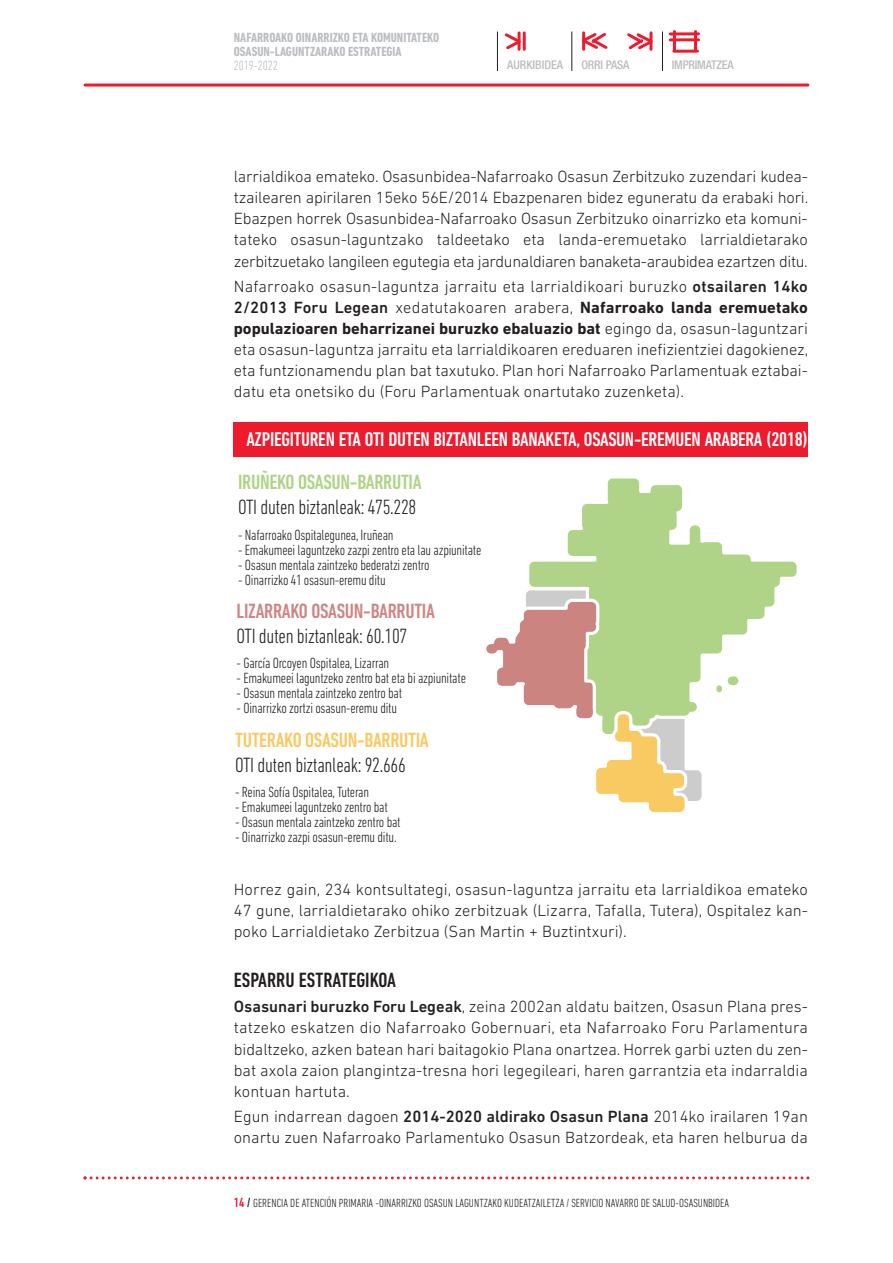
<style>
.page{position:relative;width:893px;height:1263px;background:#fff}
.page>*{position:absolute;margin:0;border:0;box-sizing:border-box;transform-origin:0 0}
.t1{font:300 condensed 21px "DIN Next LT Pro";letter-spacing:-.015em;color:#231f20}
.t2{font:500 condensed 21px "DIN Next LT Pro";letter-spacing:-.015em;color:#ce8682}
.t3{font:500 condensed 21px "DIN Next LT Pro";letter-spacing:-.015em;color:#f9c962}
.t4{font:500 condensed 21px "DIN Next LT Pro";letter-spacing:-.015em;color:#afd387}
.t5{font:500 condensed 21px "DIN Next LT Pro";color:#231f20}
.t6{font:500 condensed 20.25px "DIN Next LT Pro";letter-spacing:-.015em;color:#fff}
.t7{font:300 16.5px/21px "DIN Next LT Pro";color:#231f20;text-align:justify}
.t8{font:300 condensed 15px "DIN Next LT Pro";letter-spacing:-.015em;color:#231f20}
.t9{font:700 condensed 13.5px/14.2px "DIN Next LT Pro";color:#bbbdc0}
.t10{font:300 condensed 13.5px "DIN Next LT Pro";color:#bbbdc0}
.t11{font:300 condensed 12px "DIN Next LT Pro";color:#231f20}
.t12{font:500 condensed 12px "Helvetica Neue";letter-spacing:-.015em;color:#bbbdc0}
.s1{font-weight:500}
.s2{font-weight:700}
.s3{font-weight:500;font-size:13.5px;color:#ed1b2d}
.s4{font-weight:500;font-size:13.5px}
</style>
<div class="page">
<div style="left:523px;top:587px;width:72px;height:26px;border:3px solid #fff;border-radius:6px"></div>
<svg style="left:524px;top:478px;width:273px;height:215px"></svg>
<svg style="left:486px;top:597px;width:220px;height:215px"></svg>
<hr style="left:85px;top:84px;width:723px;height:3px;background:#ed1b2d">
<svg style="left:84px;top:1176px;width:725px;height:3px"></svg>
<div style="left:234px;top:422px;width:574px;height:35px;background:#ed1b2d"></div>
<hr style="left:662px;top:32px;width:1px;height:39px;background:#231f20">
<hr style="left:673px;top:32px;width:3px;height:19px;background:#ed1b2d">
<hr style="left:694px;top:32px;width:3px;height:19px;background:#ed1b2d">
<hr style="left:670px;top:38px;width:28px;height:3px;background:#ed1b2d">
<hr style="left:670px;top:32px;width:28px;height:3px;background:#ed1b2d">
<hr style="left:674px;top:50px;width:23px;height:3px;background:#ed1b2d">
<svg style="left:504px;top:31px;width:19px;height:20px"></svg>
<hr style="left:518px;top:33px;width:3px;height:16px;background:#ed1b2d">
<hr style="left:523px;top:33px;width:3px;height:16px;background:#ed1b2d">
<svg style="left:582px;top:31px;width:26px;height:20px"></svg>
<hr style="left:582px;top:33px;width:3px;height:16px;background:#ed1b2d">
<svg style="left:627px;top:31px;width:26px;height:20px"></svg>
<hr style="left:649px;top:33px;width:3px;height:16px;background:#ed1b2d">
<hr style="left:572px;top:32px;width:1px;height:39px;background:#231f20">
<hr style="left:497px;top:32px;width:1px;height:39px;background:#231f20">
<p class="t9" style="left:234px;top:30px;width:207px">NAFARROAKO OINARRIZKO ETA KOMUNITATEKO<br>OSASUN-LAGUNTZARAKO ESTRATEGIA</p>
<p class="t10" style="left:234px;top:61px;width:46px">2019-2022</p>
<p class="t12" style="left:507px;top:60px;width:57px">AURKIBIDEA</p>
<p class="t12" style="left:581px;top:60px;width:49px">ORRI PASA</p>
<p class="t12" style="left:672px;top:60px;width:63px">IMPRIMATZEA</p>
<p class="t7" style="left:234px;top:168px;width:576px">larrialdikoa emateko. Osasunbidea-Nafarroako Osasun Zerbitzuko zuzendari kudea&shy;tzailearen apirilaren 15eko 56E/2014 Ebazpenaren bidez eguneratu da erabaki hori.<br>Ebazpen horrek Osasunbidea-Nafarroako Osasun Zerbitzuko oinarrizko eta komuni&shy;tateko osasun-laguntzako taldeetako eta landa-eremuetako larrialdietarako zerbitzuetako langileen egutegia eta jardunaldiaren banaketa-araubidea ezartzen ditu.</p>
<p class="t7" style="left:234px;top:277px;width:576px">Nafarroako osasun-laguntza jarraitu eta larrialdikoari buruzko <span class="s1">otsailaren 14ko 2/2013 Foru Legean</span> xedatutakoaren arabera, <span class="s2">Nafarroako landa eremuetako populazioaren beharrizanei buruzko ebaluazio bat</span> egingo da, osasun-laguntzari eta osasun-laguntza jarraitu eta larrialdikoaren ereduaren inefizientziei dagokienez, eta funtzionamendu plan bat taxutuko. Plan hori Nafarroako Parlamentuak eztabai&shy;datu eta onetsiko du (Foru Parlamentuak onartutako zuzenketa).</p>
<p class="t6" style="left:246px;top:432px;width:563px">AZPIEGITUREN ETA OTI DUTEN BIZTANLEEN BANAKETA, OSASUN-EREMUEN ARABERA (2018)</p>
<p class="t4" style="left:238px;top:475px;width:185px">IRUÑEKO OSASUN-BARRUTIA</p>
<p class="t1" style="left:238px;top:500px;width:180px">OTI duten biztanleak: 475.228</p>
<p class="t8" style="left:238px;top:529px;width:157px">- Nafarroako Ospitalegunea, Iruñean</p>
<p class="t8" style="left:238px;top:544px;width:245px">- Emakumeei laguntzeko zazpi zentro eta lau azpiunitate</p>
<p class="t8" style="left:238px;top:559px;width:193px">- Osasun mentala zaintzeko bederatzi zentro</p>
<p class="t8" style="left:238px;top:574px;width:149px">- Oinarrizko 41 osasun-eremu ditu</p>
<p class="t2" style="left:237px;top:603px;width:200px">LIZARRAKO OSASUN-BARRUTIA</p>
<p class="t1" style="left:237px;top:628px;width:172px">OTI duten biztanleak: 60.107</p>
<p class="t8" style="left:237px;top:658px;width:154px">- García Orcoyen Ospitalea, Lizarran</p>
<p class="t8" style="left:237px;top:673px;width:231px">- Emakumeei laguntzeko zentro bat eta bi azpiunitate</p>
<p class="t8" style="left:237px;top:688px;width:167px">- Osasun mentala zaintzeko zentro bat</p>
<p class="t8" style="left:237px;top:703px;width:162px">- Oinarrizko zortzi osasun-eremu ditu</p>
<p class="t3" style="left:235px;top:732px;width:195px">TUTERAKO OSASUN-BARRUTIA</p>
<p class="t1" style="left:235px;top:757px;width:172px">OTI duten biztanleak: 92.666</p>
<p class="t8" style="left:235px;top:787px;width:136px">- Reina Sofía Ospitalea, Tuteran</p>
<p class="t8" style="left:235px;top:802px;width:154px">- Emakumeei laguntzeko zentro bat</p>
<p class="t8" style="left:235px;top:817px;width:167px">- Osasun mentala zaintzeko zentro bat</p>
<p class="t8" style="left:235px;top:832px;width:163px">- Oinarrizko zazpi osasun-eremu ditu.</p>
<p class="t7" style="left:234px;top:880px;width:576px">Horrez gain, 234 kontsultategi, osasun-laguntza jarraitu eta larrialdikoa emateko 47 gune, larrialdietarako ohiko zerbitzuak (Lizarra, Tafalla, Tutera), Ospitalez kan&shy;poko Larrialdietako Zerbitzua (San Martin + Buztintxuri).</p>
<p class="t5" style="left:234px;top:973px;width:164px">ESPARRU ESTRATEGIKOA</p>
<p class="t7" style="left:234px;top:998px;width:576px"><span class="s1">Osasunari buruzko Foru Legeak</span>, zeina 2002an aldatu baitzen, Osasun Plana pres&shy;tatzeko eskatzen dio Nafarroako Gobernuari, eta Nafarroako Foru Parlamentura bidaltzeko, azken batean hari baitagokio Plana onartzea. Horrek garbi uzten du zen&shy;bat axola zaion plangintza-tresna hori legegileari, haren garrantzia eta indarraldia kontuan hartuta.</p>
<p class="t7" style="left:234px;top:1107px;width:576px">Egun indarrean dagoen <span class="s1">2014-2020 aldirako Osasun Plana</span> 2014ko irailaren 19an onartu zuen Nafarroako Parlamentuko Osasun Batzordeak, eta haren helburua da</p>
<p class="t11" style="left:234px;top:1199px;width:497px"><span class="s3">14</span> <span class="s4">/</span> GERENCIA DE ATENCIÓN PRIMARIA -OINARRIZKO OSASUN LAGUNTZAKO KUDEATZAILETZA / SERVICIO NAVARRO DE SALUD-OSASUNBIDEA</p>
</div>
